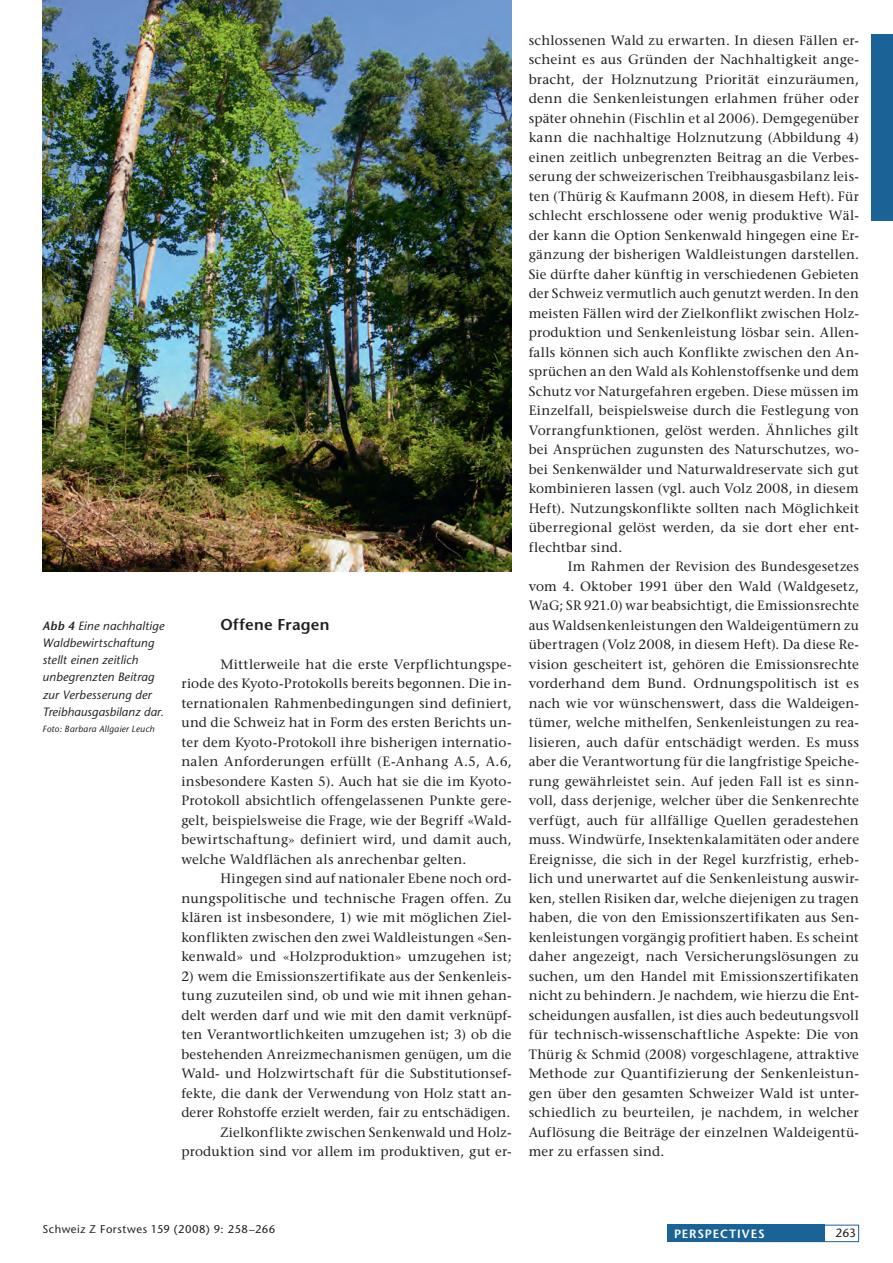
<style>
.page{position:relative;width:893px;height:1263px;background:#fff}
.page>*{position:absolute;margin:0;border:0;box-sizing:border-box;transform-origin:0 0}
.t1{font:600 15.75px "Stone Sans Std";letter-spacing:.02em;color:#231f20}
.t2{font:500 13.5px/19.5px "Stone Serif Std";letter-spacing:.02em;color:#231f20;text-align:right}
.t3{font:italic 500 12px/17.2px "Stone Sans Std";letter-spacing:.015em;color:#231f20}
.t4{font:600 12px "Stone Sans Std";letter-spacing:.075em;color:#fff}
.t5{font:500 12px "Stone Sans Std";color:#231f20}
.t6{font:500 11.25px "Stone Sans Std";letter-spacing:.045em;color:#231f20}
.t7{font:italic 500 9px "Stone Sans Std";letter-spacing:.025em;color:#231f20}
.s1{font-weight:600}
</style>
<div class="page">
<div style="left:872px;top:34px;width:21px;height:186px;background:#1b6297"></div>
<div style="left:737px;top:1225px;width:122px;height:17px;border:1px solid #1b6297"></div>
<div style="left:668px;top:1225px;width:157px;height:17px;background:#1b6297"></div>
<img style="left:42px;top:0;width:470px;height:571px">
<p class="t3" style="left:42px;top:617px;width:123px"><span class="s1">Abb 4</span> Eine nachhaltige<br>Waldbewirtschaftung stellt einen zeitlich unbegrenzten Beitrag zur Verbesserung der<br>Treibhausgasbilanz dar.</p>
<p class="t7" style="left:42px;top:723px;width:113px">Foto: Barbara Allgaier Leuch</p>
<p class="t1" style="left:220px;top:615px;width:111px">OFFENE FRAGEN</p>
<p class="t2" style="left:220px;top:654px;width:292px">Mittlerweile hat die erste Verpflichtungspe-</p>
<p class="t2" style="left:181px;top:674px;width:332px">riode des Kyoto-Protokolls bereits begonnen. Die in-</p>
<p class="t2" style="left:181px;top:693px;width:332px">ternationalen Rahmenbedingungen sind definiert,</p>
<p class="t2" style="left:181px;top:713px;width:332px">und die Schweiz hat in Form des ersten Berichts un-</p>
<p class="t2" style="left:181px;top:732px;width:332px">ter dem Kyoto-Protokoll ihre bisherigen internatio-</p>
<p class="t2" style="left:181px;top:752px;width:332px">nalen Anforderungen erfüllt (E-Anhang A.5, A.6,</p>
<p class="t2" style="left:181px;top:771px;width:332px">insbesondere Kasten 5). Auch hat sie die im Kyoto-</p>
<p class="t2" style="left:181px;top:791px;width:332px">Protokoll absichtlich offengelassenen Punkte gere-</p>
<p class="t2" style="left:181px;top:810px;width:332px">gelt, beispielsweise die Frage, wie der Begriff «Wald-</p>
<p class="t2" style="left:181px;top:830px;width:332px">bewirtschaftung» definiert wird, und damit auch,</p>
<p class="t2" style="left:181px;top:849px;width:286px">welche Waldflächen als anrechenbar gelten.</p>
<p class="t2" style="left:220px;top:869px;width:293px">Hingegen sind auf nationaler Ebene noch ord-</p>
<p class="t2" style="left:181px;top:888px;width:332px">nungspolitische und technische Fragen offen. Zu</p>
<p class="t2" style="left:181px;top:908px;width:332px">klären ist insbesondere, 1) wie mit möglichen Ziel-</p>
<p class="t2" style="left:181px;top:927px;width:332px">konflikten zwischen den zwei Waldleistungen «Sen-</p>
<p class="t2" style="left:181px;top:947px;width:332px">kenwald» und «Holzproduktion» umzugehen ist;</p>
<p class="t2" style="left:181px;top:966px;width:332px">2) wem die Emissionszertifikate aus der Senkenleis&shy;tung zuzuteilen sind, ob und wie mit ihnen gehan&shy;delt werden darf und wie mit den damit verknüpf&shy;ten Verantwortlichkeiten umzugehen ist; 3) ob die bestehenden Anreizmechanismen genügen, um die Wald- und Holzwirtschaft für die Substitutionsef&shy;fekte, die dank der Verwendung von Holz statt an&shy;derer Rohstoffe erzielt werden, fair zu entschädigen.<br>Zielkonflikte zwischen Senkenwald und Holz&shy;produktion sind vor allem im produktiven, gut er-</p>
<p class="t2" style="left:529px;top:30px;width:332px">schlossenen Wald zu erwarten. In diesen Fällen er-</p>
<p class="t2" style="left:529px;top:50px;width:332px">scheint es aus Gründen der Nachhaltigkeit ange-</p>
<p class="t2" style="left:529px;top:69px;width:332px">bracht, der Holznutzung Priorität einzuräumen,</p>
<p class="t2" style="left:529px;top:89px;width:332px">denn die Senkenleistungen erlahmen früher oder</p>
<p class="t2" style="left:529px;top:108px;width:332px">später ohnehin (Fischlin et al 2006). Demgegenüber</p>
<p class="t2" style="left:529px;top:128px;width:332px">kann die nachhaltige Holznutzung (Abbildung 4)</p>
<p class="t2" style="left:529px;top:147px;width:332px">einen zeitlich unbegrenzten Beitrag an die Verbes-</p>
<p class="t2" style="left:529px;top:167px;width:332px">serung der schweizerischen Treibhausgasbilanz leis-</p>
<p class="t2" style="left:529px;top:186px;width:332px">ten (Thürig &amp; Kaufmann 2008, in diesem Heft). Für</p>
<p class="t2" style="left:529px;top:206px;width:332px">schlecht erschlossene oder wenig produktive Wäl-</p>
<p class="t2" style="left:529px;top:225px;width:332px">der kann die Option Senkenwald hingegen eine Er-</p>
<p class="t2" style="left:529px;top:245px;width:332px">gänzung der bisherigen Waldleistungen darstellen.</p>
<p class="t2" style="left:529px;top:264px;width:332px">Sie dürfte daher künftig in verschiedenen Gebieten</p>
<p class="t2" style="left:529px;top:284px;width:332px">der Schweiz vermutlich auch genutzt werden. In den</p>
<p class="t2" style="left:529px;top:303px;width:332px">meisten Fällen wird der Zielkonflikt zwischen Holz-</p>
<p class="t2" style="left:529px;top:323px;width:332px">produktion und Senkenleistung lösbar sein. Allen-</p>
<p class="t2" style="left:529px;top:342px;width:332px">falls können sich auch Konflikte zwischen den An-</p>
<p class="t2" style="left:529px;top:362px;width:332px">sprüchen an den Wald als Kohlenstoffsenke und dem</p>
<p class="t2" style="left:529px;top:381px;width:332px">Schutz vor Naturgefahren ergeben. Diese müssen im</p>
<p class="t2" style="left:529px;top:401px;width:332px">Einzelfall, beispielsweise durch die Festlegung von</p>
<p class="t2" style="left:529px;top:420px;width:332px">Vorrangfunktionen, gelöst werden. Ähnliches gilt</p>
<p class="t2" style="left:529px;top:440px;width:332px">bei Ansprüchen zugunsten des Naturschutzes, wo-</p>
<p class="t2" style="left:529px;top:459px;width:332px">bei Senkenwälder und Naturwaldreservate sich gut</p>
<p class="t2" style="left:529px;top:479px;width:332px">kombinieren lassen (vgl. auch Volz 2008, in diesem</p>
<p class="t2" style="left:529px;top:498px;width:332px">Heft). Nutzungskonflikte sollten nach Möglichkeit</p>
<p class="t2" style="left:529px;top:518px;width:332px">überregional gelöst werden, da sie dort eher ent-</p>
<p class="t2" style="left:529px;top:537px;width:95px">flechtbar sind.</p>
<p class="t2" style="left:568px;top:557px;width:293px">Im Rahmen der Revision des Bundesgesetzes</p>
<p class="t2" style="left:529px;top:576px;width:332px">vom 4. Oktober 1991 über den Wald (Waldgesetz,</p>
<p class="t2" style="left:529px;top:596px;width:332px">WaG; SR 921.0) war beabsichtigt, die Emissionsrechte</p>
<p class="t2" style="left:529px;top:615px;width:332px">aus Waldsenkenleistungen den Waldeigentümern zu</p>
<p class="t2" style="left:529px;top:635px;width:332px">übertragen (Volz 2008, in diesem Heft). Da diese Re-</p>
<p class="t2" style="left:529px;top:654px;width:332px">vision gescheitert ist, gehören die Emissionsrechte</p>
<p class="t2" style="left:529px;top:674px;width:332px">vorderhand dem Bund. Ordnungspolitisch ist es</p>
<p class="t2" style="left:529px;top:693px;width:332px">nach wie vor wünschenswert, dass die Waldeigen-</p>
<p class="t2" style="left:529px;top:713px;width:332px">tümer, welche mithelfen, Senkenleistungen zu rea-</p>
<p class="t2" style="left:529px;top:732px;width:332px">lisieren, auch dafür entschädigt werden. Es muss</p>
<p class="t2" style="left:529px;top:752px;width:332px">aber die Verantwortung für die langfristige Speiche-</p>
<p class="t2" style="left:529px;top:771px;width:332px">rung gewährleistet sein. Auf jeden Fall ist es sinn-</p>
<p class="t2" style="left:529px;top:791px;width:332px">voll, dass derjenige, welcher über die Senkenrechte</p>
<p class="t2" style="left:529px;top:810px;width:332px">verfügt, auch für allfällige Quellen geradestehen</p>
<p class="t2" style="left:529px;top:830px;width:332px">muss. Windwürfe, Insektenkalamitäten oder andere</p>
<p class="t2" style="left:529px;top:849px;width:332px">Ereignisse, die sich in der Regel kurzfristig, erheb-</p>
<p class="t2" style="left:529px;top:869px;width:332px">lich und unerwartet auf die Senkenleistung auswir-</p>
<p class="t2" style="left:529px;top:888px;width:332px">ken, stellen Risiken dar, welche diejenigen zu tragen</p>
<p class="t2" style="left:529px;top:908px;width:332px">haben, die von den Emissionszertifikaten aus Sen-</p>
<p class="t2" style="left:529px;top:927px;width:332px">kenleistungen vorgängig profitiert haben. Es scheint</p>
<p class="t2" style="left:529px;top:947px;width:332px">daher angezeigt, nach Versicherungslösungen zu</p>
<p class="t2" style="left:529px;top:966px;width:332px">suchen, um den Handel mit Emissionszertifikaten</p>
<p class="t2" style="left:529px;top:986px;width:332px">nicht zu behindern. Je nachdem, wie hierzu die Ent-</p>
<p class="t2" style="left:529px;top:1005px;width:332px">scheidungen ausfallen, ist dies auch bedeutungsvoll</p>
<p class="t2" style="left:529px;top:1025px;width:332px">für technisch-wissenschaftliche Aspekte: Die von</p>
<p class="t2" style="left:529px;top:1044px;width:332px">Thürig &amp; Schmid (2008) vorgeschlagene, attraktive</p>
<p class="t2" style="left:529px;top:1064px;width:332px">Methode zur Quantifizierung der Senkenleistun-</p>
<p class="t2" style="left:529px;top:1083px;width:332px">gen über den gesamten Schweizer Wald ist unter-</p>
<p class="t2" style="left:529px;top:1103px;width:332px">schiedlich zu beurteilen, je nachdem, in welcher</p>
<p class="t2" style="left:529px;top:1122px;width:332px">Auflösung die Beiträge der einzelnen Waldeigentü-</p>
<p class="t2" style="left:529px;top:1142px;width:137px">mer zu erfassen sind.</p>
<p class="t6" style="left:42px;top:1222px;width:234px">Schweiz Z Forstwes 159 (2008) 9: 258–266</p>
<p class="t4" style="left:674px;top:1226px;width:92px">PERSPECTIVES</p>
<p class="t5" style="left:835px;top:1226px;width:22px">263</p>
</div>
